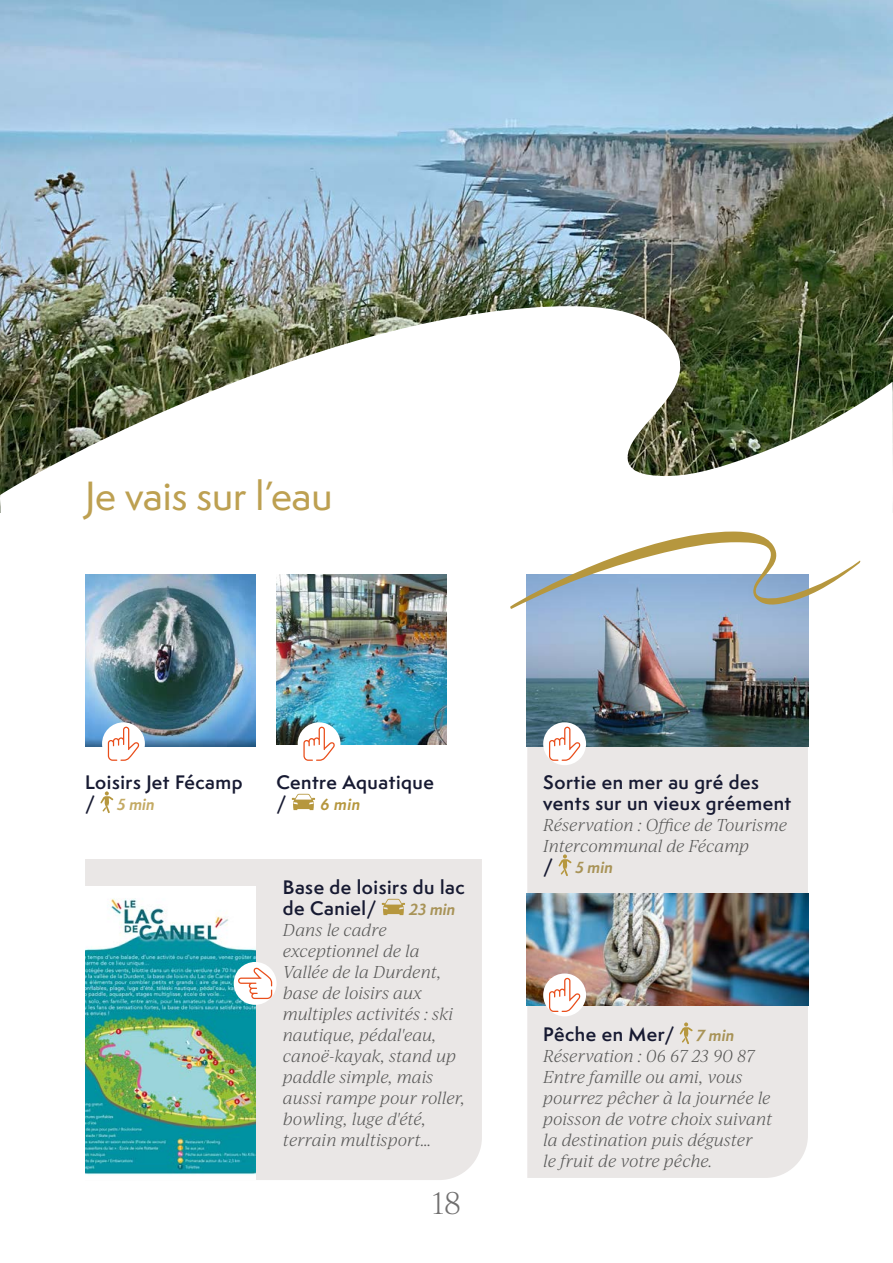
<style>
.page{position:relative;width:893px;height:1263px;background:#fff}
.page>*{position:absolute;margin:0;border:0;box-sizing:border-box;transform-origin:0 0}
.t1{font:500 37.5px "Semplicita Pro";color:#bda051}
.t2{font:300 30px "Ivy Journal";color:#706f6f}
.t3{font:600 18px/21px "Semplicita Pro";letter-spacing:.03em;color:#171a32}
.t4{font:italic 300 16.5px/21px "Ivy Journal";letter-spacing:-.01em;color:#575756}
.t5{font:italic 700 15px "Semplicita Pro";color:#a89357}
.t6{font:italic 700 15px "Semplicita Pro";color:#c4aa64}
.t7{font:italic 700 15px "Semplicita Pro";color:#b6973e}
.s1{font-weight:600;font-style:normal;font-size:18px;color:#171a32}
.s2{font-weight:700;font-style:italic;font-size:15px;color:#a89357}
</style>
<div class="page">
<img style="left:0;top:0;width:893px;height:306px">
<svg style="left:0;top:306px;width:893px;height:412px"></svg>
<div style="left:527px;top:746px;width:281px;height:432px;background:#eae7e6"></div>
<svg style="left:558px;top:854px;width:13px;height:22px"></svg>
<img style="left:85px;top:574px;width:170px;height:172px">
<svg style="left:100px;top:791px;width:13px;height:22px"></svg>
<svg style="left:292px;top:794px;width:23px;height:16px"></svg>
<img style="left:276px;top:574px;width:170px;height:170px">
<div style="left:102px;top:722px;width:43px;height:43px;background:#fff;border-radius:50%"></div>
<svg style="left:108px;top:727px;width:31px;height:34px"></svg>
<div style="left:298px;top:722px;width:42px;height:43px;background:#fff;border-radius:50%"></div>
<svg style="left:303px;top:727px;width:32px;height:34px"></svg>
<img style="left:527px;top:609px;width:281px;height:137px">
<div style="left:543px;top:722px;width:43px;height:43px;background:#fff;border-radius:50%"></div>
<svg style="left:549px;top:727px;width:32px;height:34px"></svg>
<svg style="left:510px;top:531px;width:351px;height:78px"></svg>
<svg style="left:680px;top:1022px;width:13px;height:22px"></svg>
<img style="left:527px;top:893px;width:281px;height:112px">
<div style="left:543px;top:973px;width:43px;height:43px;background:#fff;border-radius:50%"></div>
<svg style="left:549px;top:978px;width:32px;height:34px"></svg>
<div style="left:85px;top:859px;width:397px;height:321px;background:#eae7e6"></div>
<svg style="left:382px;top:899px;width:23px;height:16px"></svg>
<img style="left:85px;top:887px;width:170px;height:292px">
<div style="left:234px;top:962px;width:43px;height:43px;background:#fff;border-radius:50%"></div>
<svg style="left:238px;top:967px;width:34px;height:32px"></svg>
<h1 class="t1" style="left:85px;top:469px;width:249px">Je vais sur l’eau</h1>
<p class="t3" style="left:85px;top:772px;width:159px">Loisirs Jet Fécamp</p>
<p class="t6" style="left:85px;top:793px;width:71px"><span class="s1">/</span> 5 min</p>
<p class="t3" style="left:276px;top:772px;width:159px">Centre Aquatique /</p>
<p class="t7" style="left:320px;top:793px;width:41px">6 min</p>
<p class="t3" style="left:283px;top:877px;width:183px">Base de loisirs du lac de Caniel/</p>
<p class="t5" style="left:409px;top:898px;width:48px">23 min</p>
<p class="t4" style="left:283px;top:919px;width:184px">Dans le cadre exceptionnel de la<br>Vallée de la Durdent, base de loisirs aux multiples activités : ski nautique, pédal'eau, canoë-kayak, stand up paddle simple, mais aussi rampe pour roller, bowling, luge d'été, terrain multisport…</p>
<h2 class="t2" style="left:432px;top:1182px;width:31px">18</h2>
<p class="t3" style="left:543px;top:772px;width:250px">Sortie en mer au gré des vents sur un vieux gréement</p>
<p class="t4" style="left:543px;top:814px;width:245px">Réservation : Office de Tourisme<br>Intercommunal de Fécamp</p>
<p class="t5" style="left:543px;top:856px;width:71px"><span class="s1">/</span> 5 min</p>
<p class="t3" style="left:543px;top:1024px;width:192px">Pêche en Mer/ <span class="s2">7 min</span></p>
<p class="t4" style="left:543px;top:1045px;width:231px">Réservation : 06 67 23 90 87<br>Entre famille ou ami, vous pourrez pêcher à la journée le poisson de votre choix suivant la destination puis déguster<br>le fruit de votre pêche.</p>
</div>
